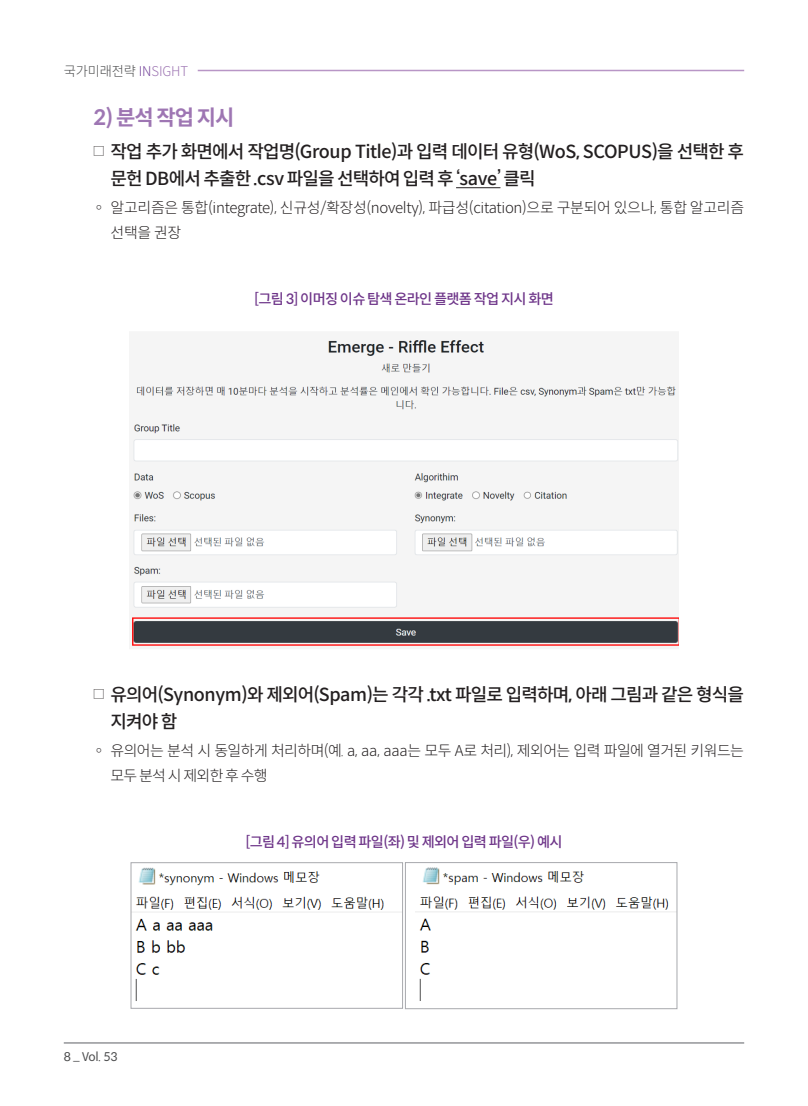
<style>
.page{position:relative;width:808px;height:1106px;background:#fff}
.page>*{position:absolute;margin:0;border:0;box-sizing:border-box;transform-origin:0 0}
._1_-14pt{font:700 21px "Spoqa Han Sans Neo";color:#9e76b3}
.t1{font:500 18px/27px "Spoqa Han Sans Neo";letter-spacing:-.05em;color:#231f20}
.t2{font:300 15px/24.8px "Spoqa Han Sans Neo";letter-spacing:-.02em;color:#231f20}
.t3{font:300 15px/24.8px "Spoqa Han Sans Neo";letter-spacing:-.04em;color:#231f20}
.그림_표제목{font:500 14.25px "Spoqa Han Sans Neo";letter-spacing:-.05em;color:#6e3589}
.t4{font:300 13.5px "Spoqa Han Sans Neo";letter-spacing:-.01em;color:#4b4c4d}
.t5{font:12px "Spoqa Han Sans Neo";color:#4b4c4d}
.s1{color:#74439a}
.s2{color:#9e76b3}
</style>
<div class="page">
<hr style="left:64px;top:1042px;width:680px;height:1px;background:#939598">
<hr style="left:198px;top:70px;width:546px;height:1px;background:#b896c6">
<hr style="left:456px;top:187px;width:44px;height:1px;background:#231f20">
<img style="left:132px;top:339px;width:546px;height:307px">
<img style="left:416px;top:867px;width:259px;height:134px">
<div style="left:405px;top:862px;width:272px;height:147px;border:1px solid #a8a9ad"></div>
<img style="left:133px;top:867px;width:268px;height:134px">
<div style="left:131px;top:862px;width:272px;height:146px;border:1px solid #a8a9ad"></div>
<p class="t4" style="left:64px;top:61px;width:126px">국가미래전략 <span class="s1">IN</span><span class="s2">SIGHT</span></p>
<p class="_1_-14pt" style="left:94px;top:102px;width:142px">2) 분석 작업 지시</p>
<p class="t1" style="left:111px;top:137px;width:635px;text-indent:-17px"><sup>⃞</sup> 작업 추가 화면에서 작업명(Group Title)과 입력 데이터 유형(WoS, SCOPUS)을 선택한 후 문헌 DB에서 추출한 .csv 파일을 선택하여 입력 후 ‘save’ 클릭</p>
<p class="t2" style="left:111px;top:195px;width:635px;text-indent:-19px">◦ 알고리즘은 통합(integrate), 신규성/확장성(novelty), 파급성(citation)으로 구분되어 있으나, 통합 알고리즘 선택을 권장</p>
<p class="그림_표제목" style="left:254px;top:289px;width:301px">[그림 3] 이머징 이슈 탐색 온라인 플랫폼 작업 지시 화면</p>
<p class="t1" style="left:111px;top:680px;width:635px;text-indent:-17px"><sup>⃞</sup> 유의어(Synonym)와 제외어(Spam)는 각각 .txt 파일로 입력하며, 아래 그림과 같은 형식을 지켜야 함</p>
<p class="t3" style="left:111px;top:738px;width:635px;text-indent:-19px">◦ 유의어는 분석 시 동일하게 처리하며(예. a, aa, aaa는 모두 A로 처리), 제외어는 입력 파일에 열거된 키워드는 모두 분석 시 제외한 후 수행</p>
<p class="t5" style="left:64px;top:1048px;width:55px">8 _ Vol. 53</p>
<p class="그림_표제목" style="left:245px;top:831px;width:319px">[그림 4] 유의어 입력 파일(좌) 및 제외어 입력 파일(우) 예시</p>
</div>
